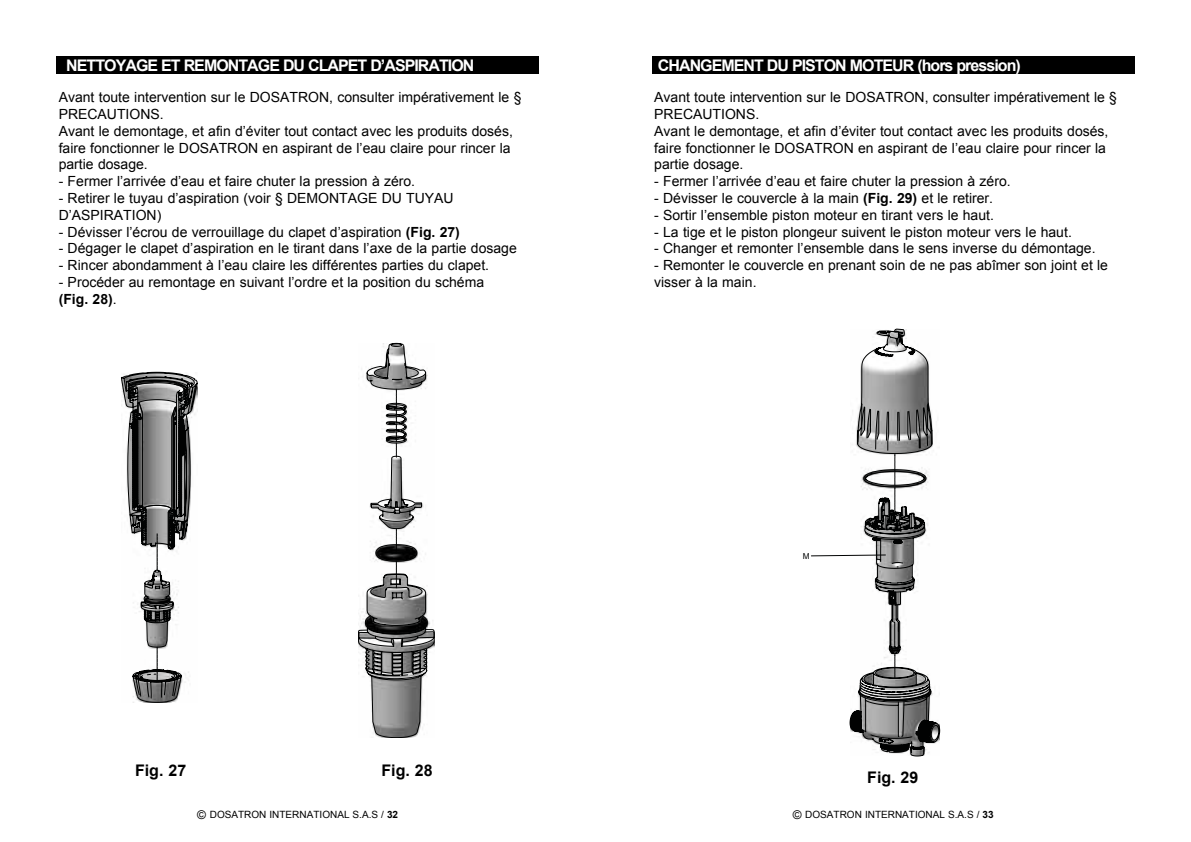
<style>
.page{position:relative;width:1191px;height:842px;background:#fff}
.page>*{position:absolute;margin:0;border:0;box-sizing:border-box;transform-origin:0 0}
.t1{font:700 16px "Arial";letter-spacing:-.06em;color:#fff}
.t2{font:700 16px "Arial";color:#000}
.t3{font:14px/16.8px "Arial";color:#000}
.t4{font:10px "Arial";color:#000}
.s1{font-weight:700}
.s2{font-size:12px}
</style>
<div class="page">
<svg style="left:121px;top:372px;width:76px;height:330px"></svg>
<svg style="left:358px;top:342px;width:76px;height:396px"></svg>
<div style="left:57px;top:57px;width:482px;height:17px;background:#000"></div>
<div style="left:652px;top:57px;width:482px;height:17px;background:#000"></div>
<svg style="left:811px;top:329px;width:129px;height:428px"></svg>
<p class="t1" style="left:66px;top:55px;width:410px">NETTOYAGE ET REMONTAGE DU CLAPET D’ASPIRATION</p>
<p class="t3" style="left:59px;top:89px;width:464px">Avant toute intervention sur le DOSATRON, consulter impérativement le § PRECAUTIONS.<br>Avant le demontage, et afin d’éviter tout contact avec les produits dosés, faire fonctionner le DOSATRON en aspirant de l’eau claire pour rincer la partie dosage.</p>
<p class="t3" style="left:59px;top:173px;width:358px">- Fermer l’arrivée d’eau et faire chuter la pression à zéro.</p>
<p class="t3" style="left:59px;top:190px;width:396px">- Retirer le tuyau d’aspiration (voir § DEMONTAGE DU TUYAU<br>D’ASPIRATION)</p>
<p class="t3" style="left:59px;top:223px;width:403px">- Dévisser l’écrou de verrouillage du clapet d’aspiration <span class="s1">(Fig. 27)</span></p>
<p class="t3" style="left:59px;top:240px;width:459px">- Dégager le clapet d’aspiration en le tirant dans l’axe de la partie dosage</p>
<p class="t3" style="left:59px;top:257px;width:432px">- Rincer abondamment à l’eau claire les différentes parties du clapet.</p>
<p class="t3" style="left:59px;top:274px;width:427px">- Procéder au remontage en suivant l’ordre et la position du schéma <span class="s1">(Fig. 28)</span>.</p>
<p class="t1" style="left:658px;top:55px;width:364px">CHANGEMENT DU PISTON MOTEUR (hors pression)</p>
<p class="t3" style="left:654px;top:89px;width:464px">Avant toute intervention sur le DOSATRON, consulter impérativement le § PRECAUTIONS.<br>Avant le demontage, et afin d’éviter tout contact avec les produits dosés, faire fonctionner le DOSATRON en aspirant de l’eau claire pour rincer la partie dosage.</p>
<p class="t3" style="left:654px;top:173px;width:358px">- Fermer l’arrivée d’eau et faire chuter la pression à zéro.</p>
<p class="t3" style="left:654px;top:190px;width:340px">- Dévisser le couvercle à la main <span class="s1">(Fig. 29)</span> et le retirer.</p>
<p class="t3" style="left:654px;top:207px;width:341px">- Sortir l’ensemble piston moteur en tirant vers le haut.</p>
<p class="t3" style="left:654px;top:223px;width:419px">- La tige et le piston plongeur suivent le piston moteur vers le haut.</p>
<p class="t3" style="left:654px;top:240px;width:443px">- Changer et remonter l’ensemble dans le sens inverse du démontage.</p>
<p class="t3" style="left:654px;top:257px;width:455px">- Remonter le couvercle en prenant soin de ne pas abîmer son joint et le visser à la main.</p>
<p class="t2" style="left:135px;top:759px;width:53px">Fig. 27</p>
<p class="t2" style="left:381px;top:759px;width:53px">Fig. 28</p>
<p class="t2" style="left:867px;top:767px;width:53px">Fig. 29</p>
<p class="t4" style="left:197px;top:808px;width:202px"><span class="s2">©</span> DOSATRON INTERNATIONAL S.A.S / <span class="s1">32</span></p>
<p class="t4" style="left:792px;top:808px;width:202px"><span class="s2">©</span> DOSATRON INTERNATIONAL S.A.S / <span class="s1">33</span></p>
</div>
